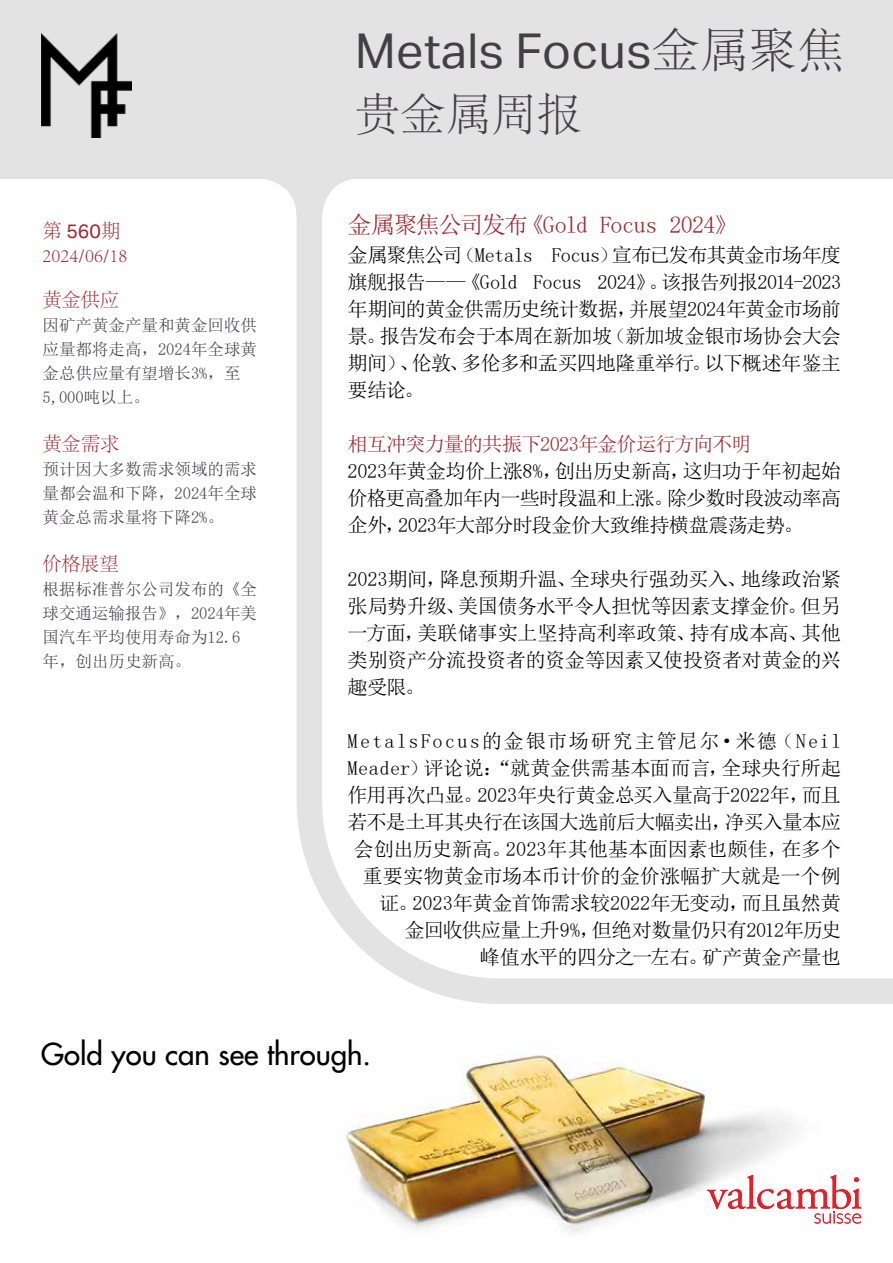
<style>
.page{position:relative;width:893px;height:1263px;background:#fff}
.page>*{position:absolute;margin:0;border:0;box-sizing:border-box;transform-origin:0 0}
.t1{font:300 54px "Aktiv Grotesk";letter-spacing:.01em;color:#433f47}
.t2{font:48px "Aktiv Grotesk";letter-spacing:.01em;color:#433f47}
.t3{font:300 45px "Adobe Song Std";letter-spacing:.01em;color:#433f47}
.t4{font:29.4px "Futura";color:#000}
.t5{font:23.55px "Sim Sun";letter-spacing:-.05em;color:#a1242d}
.t6{font:19.8px/27px "Sim Sun";letter-spacing:-.03em;color:#000;text-align:justify}
.t7{font:19.8px "Sim Sun";letter-spacing:-.05em;color:#a1242d}
.t8{font:300 19.5px "Adobe Song Std";letter-spacing:-.005em;color:#a1242d}
.t9{font:19.5px "Aktiv Grotesk";color:#a1242d}
.t10{font:16.5px/24px "Sim Sun";color:#433f47}
.s1{font-family:"Adobe Song Std";font-weight:300}
</style>
<div class="page">
<img style="left:345px;top:1055px;width:517px;height:181px">
<svg style="left:707px;top:1175px;width:154px;height:49px"></svg>
<svg style="left:297px;top:218px;width:596px;height:786px"></svg>
<div style="left:0;top:0;width:893px;height:179px;background:#e3e3e3"></div>
<img style="left:41px;top:34px;width:90px;height:103px">
<svg style="left:257px;top:137px;width:104px;height:81px"></svg>
<p class="t9" style="left:43px;top:220px;width:79px"><span class="s1">第</span> 560<span class="s1">期</span></p>
<p class="t8" style="left:43px;top:244px;width:87px">2024/06/18</p>
<p class="t8" style="left:43px;top:289px;width:78px">黄金供应</p>
<p class="t10" style="left:43px;top:313px;width:216px">因矿产黄金产量和黄金回收供应量都将走高，2024年全球黄金总供应量有望增长3%，至<br>5,000吨以上。</p>
<p class="t8" style="left:43px;top:433px;width:79px">黄金需求</p>
<p class="t10" style="left:43px;top:457px;width:216px;text-align:justify">预计因大多数需求领域的需求量都会温和下降，2024年全球黄金总需求量将下降2%。</p>
<p class="t8" style="left:43px;top:553px;width:78px">价格展望</p>
<p class="t10" style="left:43px;top:577px;width:216px">根据标准普尔公司发布的《全球交通运输报告》，2024年美国汽车平均使用寿命为12.6年，创出历史新高。</p>
<h2 class="t2" style="left:355px;top:24px;width:492px">Metals Focus<span class="s1">金属聚焦</span></h2>
<h3 class="t3" style="left:355px;top:91px;width:228px">贵金属周报</h3>
<h1 class="t1" style="left:360px;top:21px;width:328px">Metals Focus</h1>
<p class="t5" style="left:348px;top:213px;width:392px">金属聚焦公司发布《Gold Focus 2024》</p>
<p class="t6" style="left:348px;top:241px;width:495px">金属聚焦公司（Metals Focus）宣布已发布其黄金市场年度旗舰报告——《Gold Focus 2024》。该报告列报2014-2023年期间的黄金供需历史统计数据，并展望2024年黄金市场前景。报告发布会于本周在新加坡（新加坡金银市场协会大会期间）、伦敦、多伦多和孟买四地隆重举行。以下概述年鉴主要结论。</p>
<p class="t7" style="left:348px;top:434px;width:405px">相互冲突力量的共振下2023年金价运行方向不明</p>
<p class="t6" style="left:348px;top:457px;width:495px">2023年黄金均价上涨8%，创出历史新高，这归功于年初起始价格更高叠加年内一些时段温和上涨。除少数时段波动率高企外，2023年大部分时段金价大致维持横盘震荡走势。</p>
<p class="t6" style="left:348px;top:565px;width:495px">2023期间，降息预期升温、全球央行强劲买入、地缘政治紧张局势升级、美国债务水平令人担忧等因素支撑金价。但另一方面，美联储事实上坚持高利率政策、持有成本高、其他类别资产分流投资者的资金等因素又使投资者对黄金的兴趣受限。</p>
<p class="t6" style="left:348px;top:727px;width:495px;text-align:right">MetalsFocus的金银市场研究主管尼尔·米德（Neil<br>Meader）评论说：“就黄金供需基本面而言，全球央行所起作用再次凸显。2023年央行黄金总买入量高于2022年，而且若不是土耳其央行在该国大选前后大幅卖出，净买入量本应会创出历史新高。2023年其他基本面因素也颇佳，在多个重要实物黄金市场本币计价的金价涨幅扩大就是一个例证。2023年黄金首饰需求较2022年无变动，而且虽然黄<br>金回收供应量上升9%，但绝对数量仍只有2012年历史<br>峰值水平的四分之一左右。矿产黄金产量也</p>
<h3 class="t4" style="left:41px;top:1035px;width:331px">Gold you can see through.</h3>
</div>
